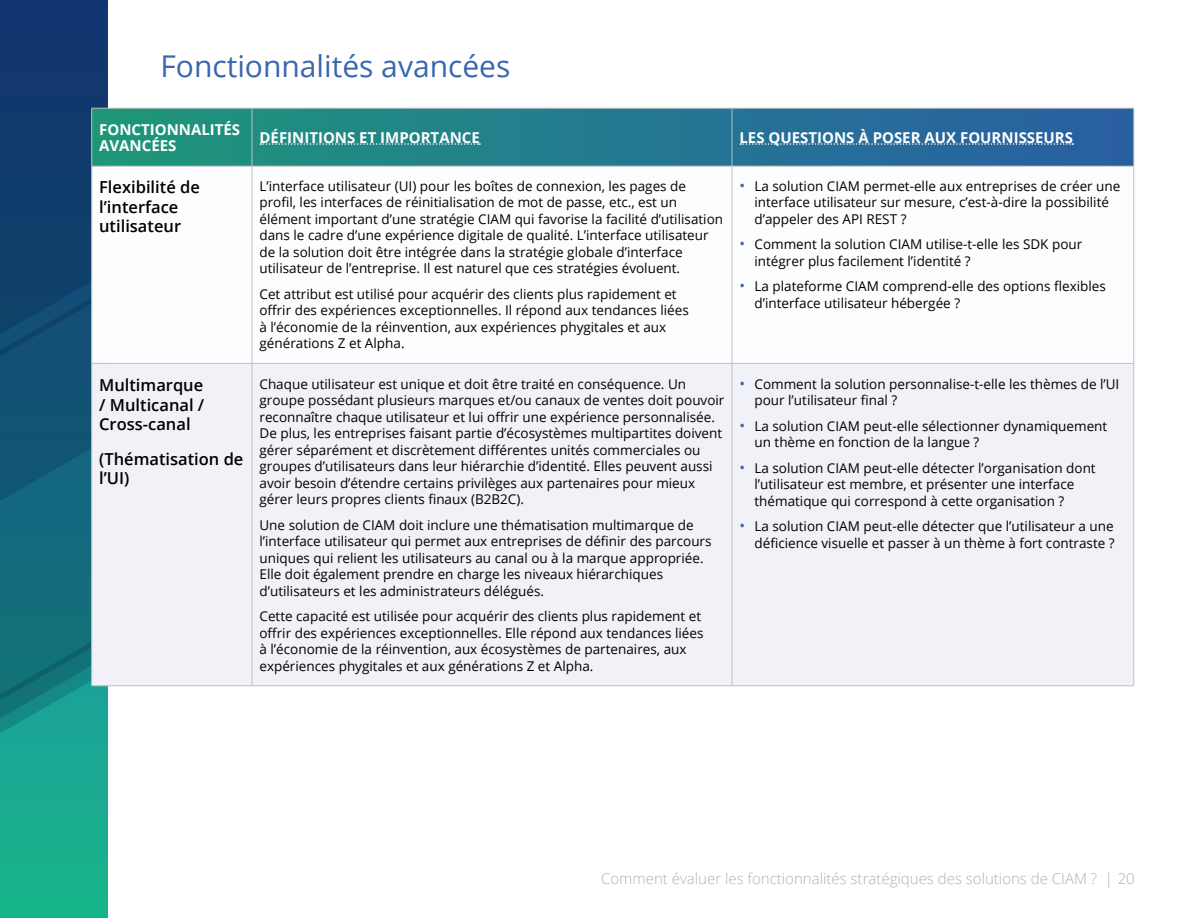
<style>
.page{position:relative;width:1188px;height:918px;background:#fff}
.page>*{position:absolute;margin:0;border:0;box-sizing:border-box;transform-origin:0 0}
.t1{font:30px "Open Sans";color:#3866b0}
.t2{font:600 16.5px/19.5px "Open Sans";color:#000}
.t3{font:700 15px/16.5px "Open Sans";color:#fff}
.t4{font:300 15px "Open Sans";color:#adb3b5}
.t5{font:13.5px/16.5px "Open Sans";color:#000}
.s1{font-size:15px;color:#3866b0}
</style>
<div class="page">
<div style="left:0;top:0;width:108px;height:918px;background:#1aac8f"></div>
<svg style="left:0;top:501px;width:91px;height:217px;background:#13707e"></svg>
<svg style="left:0;top:356px;width:92px;height:145px;background:#115675"></svg>
<svg style="left:0;top:632px;width:92px;height:68px;background:#12747a"></svg>
<svg style="left:0;top:0;width:108px;height:356px;background:#103d6d"></svg>
<svg style="left:92px;top:109px;width:1042px;height:57px;background:#247a8e"></svg>
<svg style="left:92px;top:167px;width:1042px;height:196px"></svg>
<div style="left:92px;top:364px;width:1042px;height:322px;background:#f0f2f7"></div>
<hr style="left:92px;top:108px;width:160px;height:1px;background:#bfc0c1">
<hr style="left:91px;top:108px;width:1px;height:58px;background:#bfc0c1">
<hr style="left:252px;top:108px;width:480px;height:1px;background:#bfc0c1">
<hr style="left:252px;top:108px;width:1px;height:58px;background:#bfc0c1">
<hr style="left:732px;top:108px;width:402px;height:1px;background:#bfc0c1">
<hr style="left:732px;top:108px;width:1px;height:58px;background:#bfc0c1">
<hr style="left:1134px;top:108px;width:1px;height:58px;background:#bfc0c1">
<hr style="left:91px;top:166px;width:1px;height:197px;background:#bfc0c1">
<hr style="left:252px;top:166px;width:1px;height:197px;background:#bfc0c1">
<hr style="left:732px;top:166px;width:1px;height:197px;background:#bfc0c1">
<hr style="left:1134px;top:166px;width:1px;height:197px;background:#bfc0c1">
<hr style="left:92px;top:363px;width:160px;height:1px;background:#bfc0c1">
<hr style="left:91px;top:364px;width:1px;height:322px;background:#bfc0c1">
<hr style="left:252px;top:363px;width:480px;height:1px;background:#bfc0c1">
<hr style="left:252px;top:364px;width:1px;height:322px;background:#bfc0c1">
<hr style="left:732px;top:363px;width:402px;height:1px;background:#bfc0c1">
<hr style="left:732px;top:364px;width:1px;height:322px;background:#bfc0c1">
<hr style="left:1134px;top:364px;width:1px;height:322px;background:#bfc0c1">
<hr style="left:92px;top:686px;width:160px;height:1px;background:#bfc0c1">
<hr style="left:252px;top:686px;width:480px;height:1px;background:#bfc0c1">
<hr style="left:732px;top:686px;width:402px;height:1px;background:#bfc0c1">
<hr style="left:92px;top:166px;width:160px;height:1px;background:#bfc0c1">
<hr style="left:252px;top:166px;width:480px;height:1px;background:#bfc0c1">
<hr style="left:732px;top:166px;width:402px;height:1px;background:#bfc0c1">
<svg style="left:260px;top:143px;width:220px;height:2px"></svg>
<svg style="left:740px;top:143px;width:333px;height:2px"></svg>
<h1 class="t1" style="left:160px;top:46px;width:351px">Fonctionnalités avancées</h1>
<p class="t3" style="left:99px;top:121px;width:143px">FONCTIONNALITÉS<br>AVANCÉES</p>
<p class="t3" style="left:260px;top:129px;width:222px">DÉFINITIONS ET IMPORTANCE</p>
<p class="t3" style="left:740px;top:129px;width:335px">LES QUESTIONS À POSER AUX FOURNISSEURS</p>
<p class="t2" style="left:99px;top:177px;width:102px">Flexibilité de l’interface utilisateur</p>
<p class="t5" style="left:260px;top:177px;width:465px">L’interface utilisateur (UI) pour les boîtes de connexion, les pages de profil, les interfaces de réinitialisation de mot de passe, etc., est un élément important d’une stratégie CIAM qui favorise la facilité d’utilisation dans le cadre d’une expérience digitale de qualité. L’interface utilisateur de la solution doit être intégrée dans la stratégie globale d’interface utilisateur de l’entreprise. Il est naturel que ces stratégies évoluent.</p>
<p class="t5" style="left:260px;top:285px;width:431px">Cet attribut est utilisé pour acquérir des clients plus rapidement et offrir des expériences exceptionnelles. Il répond aux tendances liées à l’économie de la réinvention, aux expériences phygitales et aux générations Z et Alpha.</p>
<p class="t5" style="left:754px;top:177px;width:367px;text-indent:-15px"><span class="s1">•</span> La solution CIAM permet-elle aux entreprises de créer une interface utilisateur sur mesure, c’est-à-dire la possibilité d’appeler des API REST ?</p>
<p class="t5" style="left:754px;top:236px;width:329px;text-indent:-15px"><span class="s1">•</span> Comment la solution CIAM utilise-t-elle les SDK pour intégrer plus facilement l’identité ?</p>
<p class="t5" style="left:754px;top:278px;width:353px;text-indent:-15px"><span class="s1">•</span> La plateforme CIAM comprend-elle des options flexibles d’interface utilisateur hébergée ?</p>
<p class="t2" style="left:99px;top:375px;width:107px;text-align:justify">Multimarque / Multicanal / Cross-canal</p>
<p class="t2" style="left:99px;top:448px;width:146px">(Thématisation de l’UI)</p>
<p class="t5" style="left:260px;top:375px;width:467px">Chaque utilisateur est unique et doit être traité en conséquence. Un groupe possédant plusieurs marques et/ou canaux de ventes doit pouvoir reconnaître chaque utilisateur et lui offrir une expérience personnalisée.<br>De plus, les entreprises faisant partie d’écosystèmes multipartites doivent gérer séparément et discrètement différentes unités commerciales ou groupes d’utilisateurs dans leur hiérarchie d’identité. Elles peuvent aussi avoir besoin d’étendre certains privilèges aux partenaires pour mieux gérer leurs propres clients finaux (B2B2C).</p>
<p class="t5" style="left:260px;top:516px;width:454px">Une solution de CIAM doit inclure une thématisation multimarque de l’interface utilisateur qui permet aux entreprises de définir des parcours uniques qui relient les utilisateurs au canal ou à la marque appropriée.<br>Elle doit également prendre en charge les niveaux hiérarchiques d’utilisateurs et les administrateurs délégués.</p>
<p class="t5" style="left:260px;top:608px;width:446px">Cette capacité est utilisée pour acquérir des clients plus rapidement et offrir des expériences exceptionnelles. Elle répond aux tendances liées à l’économie de la réinvention, aux écosystèmes de partenaires, aux expériences phygitales et aux générations Z et Alpha.</p>
<p class="t5" style="left:754px;top:375px;width:366px;text-indent:-15px"><span class="s1">•</span> Comment la solution personnalise-t-elle les thèmes de l’UI pour l’utilisateur final ?</p>
<p class="t5" style="left:754px;top:417px;width:354px;text-indent:-15px"><span class="s1">•</span> La solution CIAM peut-elle sélectionner dynamiquement un thème en fonction de la langue ?</p>
<p class="t5" style="left:754px;top:459px;width:343px;text-indent:-15px"><span class="s1">•</span> La solution CIAM peut-elle détecter l’organisation dont l’utilisateur est membre, et présenter une interface thématique qui correspond à cette organisation ?</p>
<p class="t5" style="left:740px;top:518px;width:377px;text-align:right"><span class="s1">•</span> La solution CIAM peut-elle détecter que l’utilisateur a une déficience visuelle et passer à un thème à fort contraste ?</p>
<p class="t4" style="left:601px;top:869px;width:535px">Comment évaluer les fonctionnalités stratégiques des solutions de CIAM ? | 20</p>
</div>
